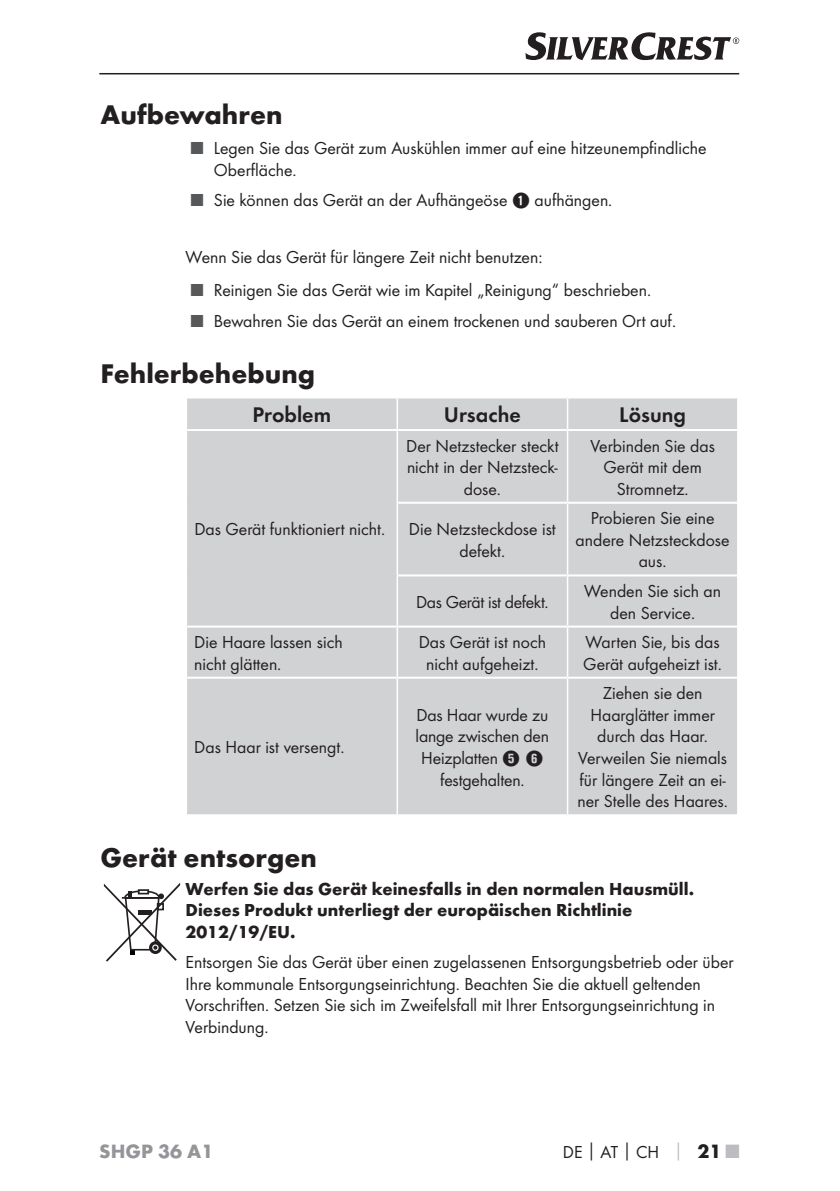
<style>
.page{position:relative;width:840px;height:1191px;background:#fff}
.page>*{position:absolute;margin:0;border:0;box-sizing:border-box;transform-origin:0 0}
.t1{font:700 28px "Futura";color:#231f20}
.t2{font:22px "Futura Dem";color:#231f20}
.t3{font:700 20px "Futura";color:#939598}
.t4{font:18px/21.6px "Futura Boo";color:#231f20;text-align:center}
.t5{font:700 18px/21.6px "Futura";color:#231f20}
.t6{font:18px "Futura Boo";letter-spacing:-.02em;color:#231f20}
.s1{color:#57585a}
.s2{font-family:"Hako PI Nummern"}
.s3{font-family:"Futura";font-weight:700}
.s4{font-family:"Futura";font-weight:700;color:#bcbdc0}
.s5{font-family:"Futura";font-weight:700;font-size:20px}
.s6{font-family:"Futura";font-weight:700;font-size:20px;color:#bcbdc0}
</style>
<div class="page">
<hr style="left:99px;top:73px;width:639px;height:1px;background:#231f20">
<svg style="left:525px;top:32px;width:213px;height:28px"></svg>
<div style="left:187px;top:398px;width:549px;height:416px;background:#d1d2d4"></div>
<hr style="left:187px;top:429px;width:210px;height:2px;background:#fff">
<hr style="left:397px;top:429px;width:170px;height:2px;background:#fff">
<hr style="left:567px;top:429px;width:169px;height:2px;background:#fff">
<hr style="left:398px;top:502px;width:169px;height:2px;background:#fff">
<hr style="left:567px;top:502px;width:169px;height:2px;background:#fff">
<hr style="left:398px;top:574px;width:169px;height:2px;background:#fff">
<hr style="left:567px;top:574px;width:169px;height:2px;background:#fff">
<hr style="left:187px;top:625px;width:210px;height:2px;background:#fff">
<hr style="left:397px;top:625px;width:170px;height:2px;background:#fff">
<hr style="left:567px;top:625px;width:169px;height:2px;background:#fff">
<hr style="left:187px;top:676px;width:210px;height:2px;background:#fff">
<hr style="left:396px;top:398px;width:2px;height:31px;background:#fff">
<hr style="left:566px;top:398px;width:2px;height:31px;background:#fff">
<hr style="left:396px;top:431px;width:2px;height:72px;background:#fff">
<hr style="left:566px;top:431px;width:2px;height:71px;background:#fff">
<hr style="left:396px;top:503px;width:2px;height:72px;background:#fff">
<hr style="left:566px;top:504px;width:2px;height:70px;background:#fff">
<hr style="left:396px;top:575px;width:2px;height:50px;background:#fff">
<hr style="left:566px;top:576px;width:2px;height:49px;background:#fff">
<hr style="left:396px;top:627px;width:2px;height:49px;background:#fff">
<hr style="left:566px;top:627px;width:2px;height:49px;background:#fff">
<hr style="left:397px;top:676px;width:170px;height:2px;background:#fff">
<hr style="left:567px;top:676px;width:169px;height:2px;background:#fff">
<hr style="left:396px;top:678px;width:2px;height:136px;background:#fff">
<hr style="left:566px;top:678px;width:2px;height:136px;background:#fff">
<svg style="left:104px;top:883px;width:76px;height:78px"></svg>
<h1 class="t1" style="left:100px;top:97px;width:183px">Aufbewahren</h1>
<p class="t4" style="left:214px;top:137px;width:493px;text-align:left;text-indent:-23px"><span class="s1">■</span> Legen Sie das Gerät zum Auskühlen immer auf eine hitzeunempfindliche<br>Oberfläche.</p>
<p class="t4" style="left:191px;top:189px;width:420px"><span class="s1">■</span> Sie können das Gerät an der Aufhängeöse <span class="s2">1</span> aufhängen.</p>
<p class="t4" style="left:185px;top:246px;width:358px">Wenn Sie das Gerät für längere Zeit nicht benutzen:</p>
<p class="t4" style="left:191px;top:279px;width:459px"><span class="s1">■</span> Reinigen Sie das Gerät wie im Kapitel „Reinigung“ beschrieben.</p>
<p class="t4" style="left:191px;top:309px;width:483px"><span class="s1">■</span> Bewahren Sie das Gerät an einem trockenen und sauberen Ort auf.</p>
<h1 class="t1" style="left:100px;top:356px;width:216px">Fehlerbehebung</h1>
<p class="t2" style="left:252px;top:401px;width:80px">Problem</p>
<p class="t2" style="left:443px;top:401px;width:78px">Ursache</p>
<p class="t2" style="left:619px;top:401px;width:68px">Lösung</p>
<p class="t4" style="left:194px;top:518px;width:190px">Das Gerät funktioniert nicht.</p>
<p class="t4" style="left:406px;top:434px;width:154px">Der Netzstecker steckt nicht in der Netzsteck&shy;dose.</p>
<p class="t4" style="left:590px;top:434px;width:126px">Verbinden Sie das<br>Gerät mit dem<br>Stromnetz.</p>
<p class="t4" style="left:408px;top:518px;width:148px">Die Netzsteckdose ist defekt.</p>
<p class="t4" style="left:575px;top:507px;width:155px">Probieren Sie eine andere Netzsteckdose aus.</p>
<p class="t6" style="left:416px;top:591px;width:132px">Das Gerät ist defekt.</p>
<p class="t4" style="left:584px;top:580px;width:138px">Wenden Sie sich an den Service.</p>
<p class="t4" style="left:194px;top:631px;width:150px;text-align:left">Die Haare lassen sich nicht glätten.</p>
<p class="t4" style="left:418px;top:631px;width:129px">Das Gerät ist noch nicht aufgeheizt.</p>
<p class="t4" style="left:583px;top:631px;width:138px;text-align:left">Warten Sie, bis das<br>Gerät aufgeheizt ist.</p>
<p class="t4" style="left:194px;top:736px;width:149px">Das Haar ist versengt.</p>
<p class="t4" style="left:415px;top:704px;width:135px">Das Haar wurde zu lange zwischen den<br>Heizplatten <span class="s2">5 6 </span>festgehalten.</p>
<p class="t4" style="left:577px;top:682px;width:151px">Ziehen sie den<br>Haarglätter immer durch das Haar.<br>Verweilen Sie niemals für längere Zeit an ei&shy;ner Stelle des Haares.</p>
<h1 class="t1" style="left:100px;top:840px;width:218px">Gerät entsorgen</h1>
<p class="t5" style="left:185px;top:877px;width:508px">Werfen Sie das Gerät keinesfalls in den normalen Hausmüll.<br>Dieses Produkt unterliegt der europäischen Richtlinie<br>2012/19/EU.</p>
<p class="t4" style="left:185px;top:951px;width:549px;text-align:left">Entsorgen Sie das Gerät über einen zugelassenen Entsorgungsbetrieb oder über Ihre kommunale Entsorgungseinrichtung. Beachten Sie die aktuell geltenden Vorschriften. Setzen Sie sich im Zweifelsfall mit Ihrer Entsorgungseinrichtung in Verbindung.</p>
<p class="t3" style="left:99px;top:1139px;width:115px">SHGP 36 A1</p>
<p class="t4" style="left:562px;top:1141px;width:178px">DE<span class="s3">│</span>AT<span class="s3">│</span>CH <span class="s4">│</span> <span class="s5">21</span> <span class="s6">■</span></p>
</div>
